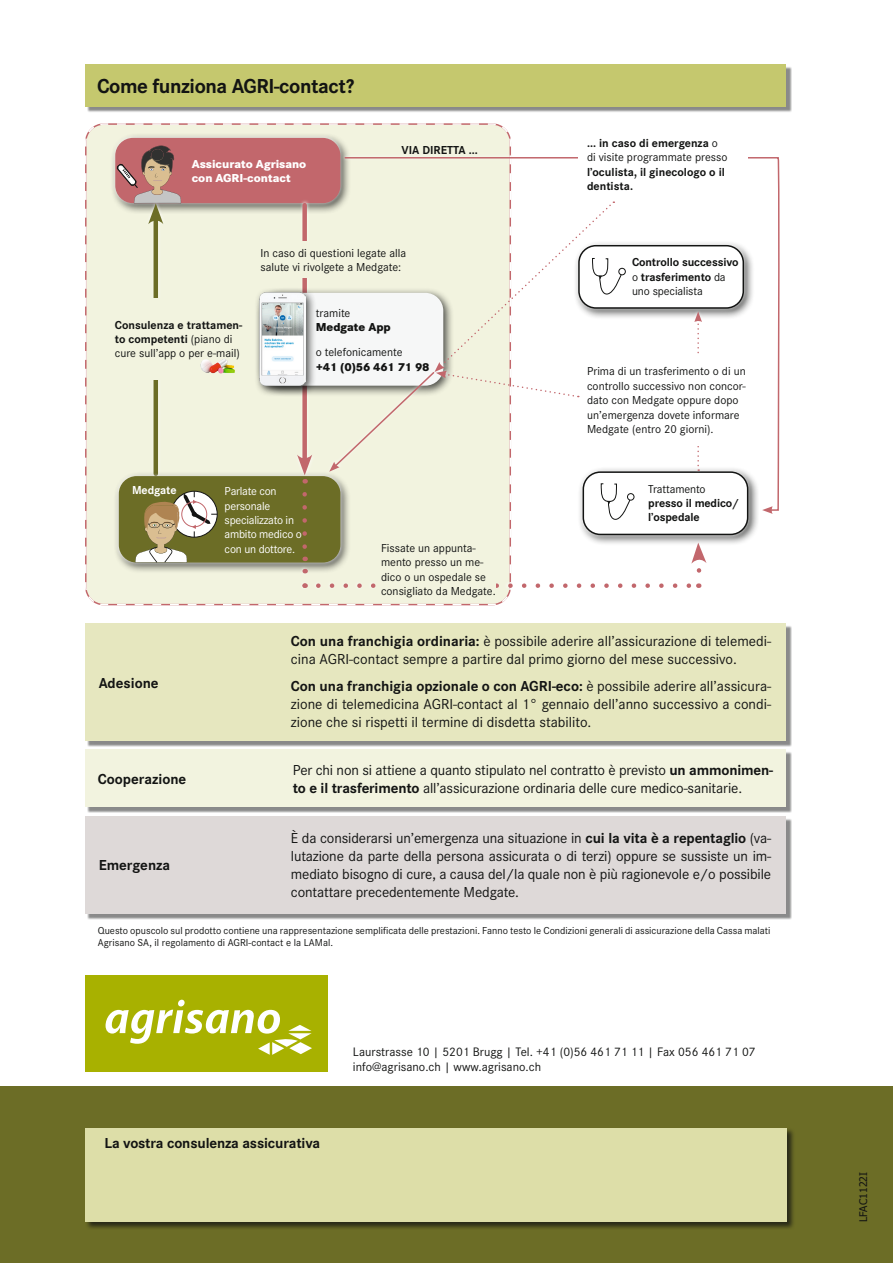
<style>
.page{position:relative;width:893px;height:1263px;background:#fff}
.page>*{position:absolute;margin:0;border:0;box-sizing:border-box;transform-origin:0 0}
.t1{font:700 21px "Corporate S";letter-spacing:-.02em;color:#131413}
.t2{font:15px/18px "Corporate S";letter-spacing:-.005em;color:#131413;text-align:justify}
.t3{font:700 15px "Corporate S";letter-spacing:-.01em;color:#131413}
.t4{font:12.75px "Corporate S";color:#131413}
.t5{font:12px/14.4px "Corporate S";color:#131413}
.t6{font:700 12px/14.4px "Corporate S";color:#131413}
.t7{font:12px/14.4px "Corporate S";letter-spacing:-.02em;color:#fff}
.t8{font:800 12px/14.4px "Corporate S";color:#fff}
.t9{font:800 12px "Corporate S";color:#131413}
.t10{font:700 12px "Corporate S";letter-spacing:-.01em;color:#fff}
.t11{font:10.5px/12.6px "Corporate S";color:#131413}
.t12{font:10.5px "Tahoma";color:#131413}
.s1{font-weight:400}
.s2{font-weight:700}
</style>
<div class="page">
<div style="left:85px;top:975px;width:243px;height:96px;background:#a8b100"></div>
<svg style="left:106px;top:1000px;width:206px;height:55px"></svg>
<div style="left:0;top:1086px;width:893px;height:177px;background:#6c6d26"></div>
<div style="left:87px;top:818px;width:705px;height:101px;background:#131413;opacity:.5"></div>
<div style="left:85px;top:816px;width:701px;height:97px;background:#ded9d8"></div>
<div style="left:85px;top:1128px;width:710px;height:102px;background:#131413;opacity:.75"></div>
<div style="left:85px;top:1128px;width:702px;height:93px;background:#dddea8"></div>
<div style="left:87px;top:66px;width:705px;height:46px;background:#131413;opacity:.5"></div>
<div style="left:85px;top:64px;width:701px;height:42px;background:#c5c86e"></div>
<svg style="left:85px;top:123px;width:426px;height:483px;background:#f0ecdb"></svg>
<div style="left:577px;top:466px;width:182px;height:80px;background:#131413;opacity:.75"></div>
<div style="left:579px;top:468px;width:173px;height:71px;background:#fff;opacity:.75"></div>
<div style="left:583px;top:472px;width:165px;height:62px;background:#fff;border-radius:17px"></div>
<div style="left:110px;top:133px;width:241px;height:81px;background:#edeedb"></div>
<div style="left:112px;top:135px;width:232px;height:71px;background:#fff;opacity:.75"></div>
<div style="left:116px;top:139px;width:224px;height:63px;background:#c2676c;border-radius:17px"></div>
<div style="left:115px;top:138px;width:225px;height:65px;border:2px solid #c2676c;border-radius:17px"></div>
<svg style="left:706px;top:157px;width:74px;height:354px"></svg>
<svg style="left:762px;top:506px;width:11px;height:8px"></svg>
<div style="left:578px;top:354px;width:179px;height:92px;background:#fff"></div>
<div style="left:578px;top:128px;width:170px;height:72px;background:#fff"></div>
<div style="left:87px;top:625px;width:705px;height:122px;background:#131413;opacity:.5"></div>
<div style="left:85px;top:623px;width:701px;height:118px;background:#e6e7bf"></div>
<div style="left:87px;top:751px;width:705px;height:62px;background:#131413;opacity:.5"></div>
<div style="left:85px;top:749px;width:701px;height:58px;background:#f2f3df"></div>
<svg style="left:116px;top:145px;width:590px;height:460px"></svg>
<p class="t1" style="left:97px;top:74px;width:259px">Come funziona AGRI-contact?</p>
<p class="t8" style="left:192px;top:157px;width:116px">Assicurato Agrisano con AGRI-contact</p>
<p class="t6" style="left:401px;top:143px;width:78px">VIA DIRETTA ...</p>
<p class="t6" style="left:115px;top:318px;width:129px">Consulenza e trattamen&shy;to competenti <span class="s1">(piano di cure sull’app o per e-mail)</span></p>
<p class="t5" style="left:260px;top:245px;width:147px">In caso di questioni legate alla salute vi rivolgete a Medgate:</p>
<p class="t5" style="left:316px;top:306px;width:36px">tramite</p>
<p class="t9" style="left:316px;top:320px;width:77px">Medgate App</p>
<p class="t5" style="left:316px;top:345px;width:88px">o telefonicamente</p>
<p class="t9" style="left:316px;top:360px;width:115px">+41 (0)56 461 71 98</p>
<p class="t10" style="left:132px;top:483px;width:46px">Medgate</p>
<p class="t7" style="left:225px;top:484px;width:79px">Parlate con personale specializzato in ambito medico o con un dottore.</p>
<p class="t5" style="left:381px;top:541px;width:116px">Fissate un appunta&shy;mento presso un me&shy;dico o un ospedale se consigliato da Medgate.</p>
<p class="t6" style="left:587px;top:136px;width:142px">... in caso di emergenza <span class="s1">o di visite programmate presso </span>l’oculista, il ginecologo o il dentista.</p>
<p class="t6" style="left:632px;top:255px;width:108px">Controllo successivo <span class="s1">o</span> trasferimento <span class="s1">da uno specialista</span></p>
<p class="t5" style="left:587px;top:364px;width:160px">Prima di un trasferimento o di un controllo successivo non concor&shy;dato con Medgate oppure dopo un’emergenza dovete informare<br>Medgate (entro 20 giorni).</p>
<p class="t6" style="left:648px;top:482px;width:92px"><span class="s1">Trattamento </span>presso il medico/ l’ospedale</p>
<p class="t3" style="left:99px;top:674px;width:62px">Adesione</p>
<p class="t2" style="left:291px;top:632px;width:482px"><span class="s2">Con una franchigia ordinaria:</span> è possibile aderire all’assicurazione di telemedi&shy;cina AGRI-contact sempre a partire dal primo giorno del mese successivo.</p>
<p class="t2" style="left:291px;top:677px;width:482px"><span class="s2">Con una franchigia opzionale o con AGRI-eco:</span> è possibile aderire all’assicura&shy;zione di telemedicina AGRI-contact al 1° gennaio dell’anno successivo a condi&shy;zione che si rispetti il termine di disdetta stabilito.</p>
<p class="t3" style="left:98px;top:770px;width:90px">Cooperazione</p>
<p class="t2" style="left:293px;top:761px;width:482px">Per chi non si attiene a quanto stipulato nel contratto è previsto <span class="s2">un ammonimen&shy;to e il trasferimento</span> all’assicurazione ordinaria delle cure medico-sanitarie.</p>
<p class="t3" style="left:99px;top:857px;width:73px">Emergenza</p>
<p class="t2" style="left:291px;top:829px;width:482px">È da considerarsi un’emergenza una situazione in <span class="s2">cui la vita è a repentaglio</span> (va&shy;lutazione da parte della persona assicurata o di terzi) oppure se sussiste un im&shy;mediato bisogno di cure, a causa del/la quale non è più ragionevole e/o possibile contattare precedentemente Medgate.</p>
<p class="t11" style="left:98px;top:924px;width:674px">Questo opuscolo sul prodotto contiene una rappresentazione semplificata delle prestazioni. Fanno testo le Condizioni generali di assicurazione della Cassa malati<br>Agrisano SA, il regolamento di AGRI-contact e la LAMal.</p>
<p class="t3" style="left:105px;top:1134px;width:217px">La vostra consulenza assicurativa</p>
<p class="t4" style="left:353px;top:1044px;width:404px">Laurstrasse 10 | 5201 Brugg | Tel. +41 (0)56 461 71 11 | Fax 056 461 71 07</p>
<p class="t4" style="left:353px;top:1060px;width:190px">info@agrisano.ch | www.agrisano.ch</p>
<p class="t12" style="left:856px;top:1222px;width:51px;rotate:-90deg">LFAC1122I</p>
</div>
